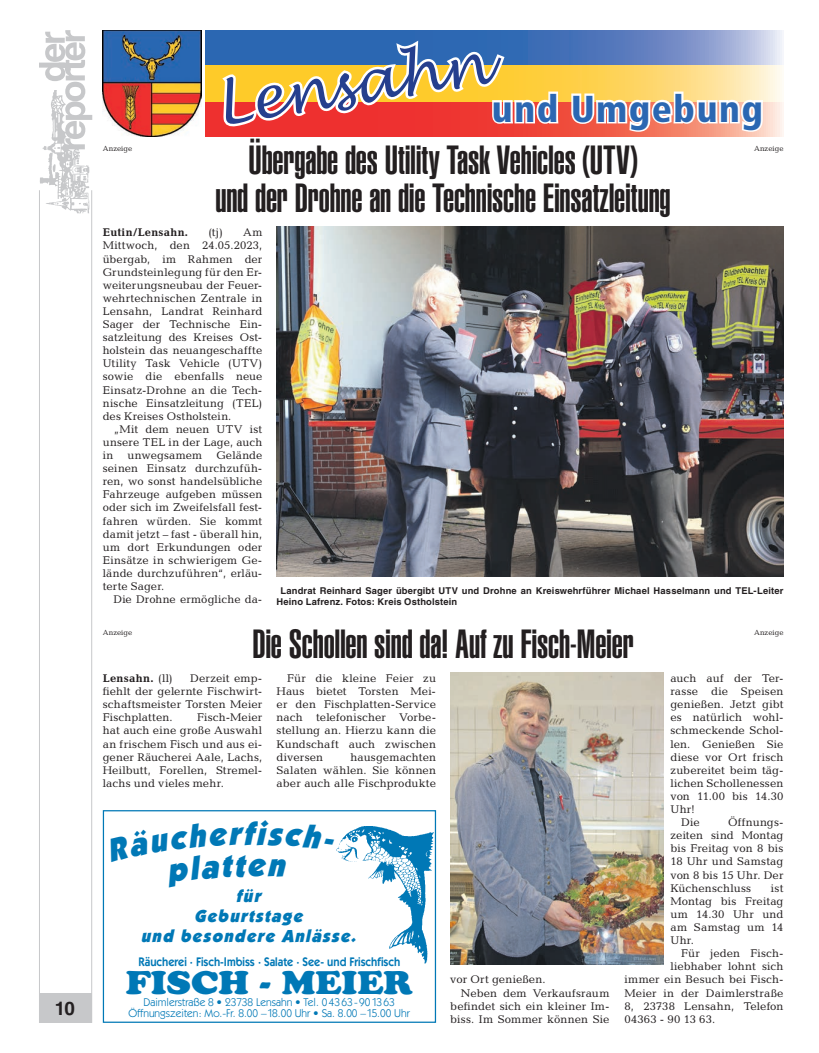
<style>
.page{position:relative;width:819px;height:1053px;background:#fff}
.page>*{position:absolute;margin:0;border:0;box-sizing:border-box;transform-origin:0 0}
.t1{font:italic 57.5px "Lucida Handwriting";color:#253f8e}
.t2{font:40px/37.5px "Helvetica LT Std Ultra Comp";letter-spacing:-.005em;color:#231f20;text-align:center}
.t3{font:900 condensed 37.5px "Frutiger LT Std";letter-spacing:.04em;color:#2b67b2}
.t4{font:32.5px "Cooper Black Std";color:#0078b6;scale:1.11 1}
.t5{font:italic 900 32.5px "ITC Kabel Std";color:#0078b6}
.t6{font:700 18.75px "Helvetica LT Std";color:#231f20}
.t7{font:italic 900 17.5px/20px "ITC Kabel Std";color:#0078b6;text-align:center}
.t8{font:600 12.5px "ITC Kabel Std";color:#0078b6;scale:.89 1}
.t9{font:11.25px/13.1px "Candida Std";letter-spacing:.015em;color:#231f20;text-align:justify}
.t10{font:11.25px/11.2px "ITC Kabel Std";color:#0078b6;text-align:center}
.t11{font:11.25px "Candida Std";letter-spacing:-.005em;color:#231f20}
.t12{font:700 11.25px "Candida Std";letter-spacing:.025em;color:#231f20}
.t13{font:700 9.38px/11.2px "Helvetica LT Std";letter-spacing:.015em;color:#231f20}
.t14{font:7.5px "Candida Std";color:#231f20}
.s1{font-weight:400}
</style>
<div class="page">
<div style="left:39px;top:993px;width:53px;height:29px;background:#c7c8ca"></div>
<hr style="left:91px;top:190px;width:1px;height:832px;background:#c7c8ca">
<hr style="left:39px;top:190px;width:1px;height:832px;background:#c7c8ca">
<img style="left:39px;top:149px;width:51px;height:65px">
<svg style="left:39px;top:30px;width:53px;height:119px"></svg>
<img style="left:336px;top:826px;width:97px;height:138px">
<div style="left:103px;top:810px;width:333px;height:212px;border:1px solid #0078b6"></div>
<img style="left:103px;top:30px;width:98px;height:106px">
<svg style="left:206px;top:101px;width:577px;height:35px;background:#f58a7d"></svg>
<svg style="left:206px;top:30px;width:576px;height:36px;background:#6d8cc3"></svg>
<svg style="left:206px;top:66px;width:576px;height:35px;background:#fedc7f"></svg>
<svg style="left:569px;top:90px;width:196px;height:44px"></svg>
<svg style="left:218px;top:36px;width:342px;height:100px"></svg>
<img style="left:450px;top:672px;width:213px;height:292px">
<img style="left:276px;top:226px;width:507px;height:350px">
<p class="t6" style="left:55px;top:996px;width:22px">10</p>
<p class="t1" style="left:209px;top:71px;width:276px;rotate:-9deg">Lensahn</p>
<p class="t3" style="left:492px;top:86px;width:272px">und Umgebung</p>
<p class="t2" style="left:215px;top:142px;width:457px">Übergabe des Utility Task Vehicles (UTV)<br>und der Drohne an die Technische Einsatzleitung</p>
<p class="t14" style="left:103px;top:144px;width:31px">Anzeige</p>
<p class="t14" style="left:754px;top:144px;width:31px">Anzeige</p>
<p class="t12" style="left:103px;top:226px;width:87px">Eutin/Lensahn.</p>
<p class="t9" style="left:208px;top:226px;width:16px">(tj)</p>
<p class="t9" style="left:243px;top:226px;width:21px">Am</p>
<p class="t9" style="left:103px;top:239px;width:161px">Mittwoch, den 24.05.2023,</p>
<p class="t9" style="left:103px;top:252px;width:161px">übergab, im Rahmen der</p>
<p class="t9" style="left:103px;top:265px;width:161px">Grundsteinlegung für den Er-</p>
<p class="t9" style="left:103px;top:278px;width:161px">weiterungsneubau der Feuer-</p>
<p class="t9" style="left:103px;top:291px;width:161px">wehrtechnischen Zentrale in</p>
<p class="t9" style="left:103px;top:304px;width:161px">Lensahn, Landrat Reinhard</p>
<p class="t9" style="left:103px;top:317px;width:161px">Sager der Technische Ein-</p>
<p class="t9" style="left:103px;top:331px;width:161px">satzleitung des Kreises Ost-</p>
<p class="t9" style="left:103px;top:344px;width:161px">holstein das neuangeschaffte</p>
<p class="t9" style="left:103px;top:357px;width:161px">Utility Task Vehicle (UTV)</p>
<p class="t9" style="left:103px;top:370px;width:161px">sowie die ebenfalls neue</p>
<p class="t9" style="left:103px;top:383px;width:161px">Einsatz-Drohne an die Tech-</p>
<p class="t9" style="left:103px;top:396px;width:161px">nische Einsatzleitung (TEL)</p>
<p class="t9" style="left:103px;top:409px;width:130px">des Kreises Ostholstein.</p>
<p class="t9" style="left:113px;top:422px;width:150px">„Mit dem neuen UTV ist</p>
<p class="t9" style="left:103px;top:435px;width:161px">unsere TEL in der Lage, auch</p>
<p class="t9" style="left:103px;top:448px;width:161px">in unwegsamem Gelände</p>
<p class="t9" style="left:103px;top:462px;width:161px">seinen Einsatz durchzufüh-</p>
<p class="t9" style="left:103px;top:475px;width:161px">ren, wo sonst handelsübliche</p>
<p class="t9" style="left:103px;top:488px;width:161px">Fahrzeuge aufgeben müssen</p>
<p class="t9" style="left:103px;top:501px;width:161px">oder sich im Zweifelsfall fest-</p>
<p class="t9" style="left:103px;top:514px;width:161px">fahren würden. Sie kommt</p>
<p class="t9" style="left:103px;top:527px;width:161px">damit jetzt – fast - überall hin,</p>
<p class="t9" style="left:103px;top:540px;width:161px">um dort Erkundungen oder</p>
<p class="t9" style="left:103px;top:553px;width:161px">Einsätze in schwierigem Ge-</p>
<p class="t9" style="left:103px;top:566px;width:161px">lände durchzuführen“, erläu-</p>
<p class="t9" style="left:103px;top:579px;width:63px">terte Sager.</p>
<p class="t9" style="left:113px;top:592px;width:150px">Die Drohne ermögliche da-</p>
<p class="t13" style="left:276px;top:584px;width:508px;text-indent:4px">Landrat Reinhard Sager übergibt UTV und Drohne an Kreiswehrführer Michael Hasselmann und TEL-Leiter<br>Heino Lafrenz. Fotos: Kreis Ostholstein</p>
<p class="t2" style="left:252px;top:626px;width:383px">Die Schollen sind da! Auf zu Fisch-Meier</p>
<p class="t14" style="left:103px;top:628px;width:31px">Anzeige</p>
<p class="t14" style="left:754px;top:628px;width:31px">Anzeige</p>
<p class="t12" style="left:103px;top:671px;width:71px">Lensahn. <span class="s1">(ll)</span></p>
<p class="t9" style="left:103px;top:671px;width:161px;text-indent:87px">Derzeit emp&shy;fiehlt der gelernte Fischwirt&shy;schaftsmeister Torsten Meier Fischplatten.</p>
<p class="t9" style="left:103px;top:711px;width:161px;text-indent:94px">Fisch-Meier hat auch eine große Auswahl an frischem Fisch und aus ei&shy;gener Räucherei Aale, Lachs, Heilbutt, Forellen, Stremel&shy;lachs und vieles mehr.</p>
<p class="t9" style="left:276px;top:671px;width:161px;text-indent:11px">Für die kleine Feier zu Haus bietet Torsten Mei&shy;er den Fischplatten-Service nach telefonischer Vorbe&shy;stellung an. Hierzu kann die Kundschaft auch zwischen diversen</p>
<p class="t9" style="left:276px;top:750px;width:161px;text-indent:74px">hausgemachten Salaten wählen. Sie können aber auch alle Fischprodukte</p>
<p class="t5" style="left:243px;top:813px;width:20px">f</p>
<p class="t5" style="left:246px;top:844px;width:28px">e</p>
<p class="t7" style="left:141px;top:885px;width:221px">für<br>Geburtstage<br>und besondere Anlässe.</p>
<p class="t8" style="left:139px;top:953px;width:295px">Räucherei · Fisch-Imbiss · Salate · See- und Frischfisch</p>
<p class="t10" style="left:128px;top:996px;width:283px">Daimlerstraße 8 • 23738 Lensahn • Tel. 043 63 - 9013 63<br>Öffnungszeiten: Mo.-Fr. 8.00 – 18.00 Uhr • Sa. 8.00 – 15.00 Uhr</p>
<p class="t4" style="left:126px;top:963px;width:260px">FISCH - MEIER</p>
<p class="t9" style="left:450px;top:973px;width:97px">vor Ort genießen.</p>
<p class="t9" style="left:461px;top:986px;width:150px">Neben dem Verkaufsraum</p>
<p class="t9" style="left:450px;top:999px;width:161px">befindet sich ein kleiner Im-</p>
<p class="t9" style="left:450px;top:1012px;width:160px">biss. Im Sommer können Sie</p>
<p class="t11" style="left:670px;top:671px;width:115px">auch auf der Ter-</p>
<p class="t9" style="left:670px;top:684px;width:115px">rasse die Speisen</p>
<p class="t9" style="left:670px;top:697px;width:115px">genießen. Jetzt gibt</p>
<p class="t9" style="left:670px;top:711px;width:115px">es natürlich wohl-</p>
<p class="t9" style="left:670px;top:724px;width:115px">schmeckende Schol-</p>
<p class="t9" style="left:670px;top:737px;width:115px">len. Genießen Sie</p>
<p class="t9" style="left:670px;top:750px;width:115px">diese vor Ort frisch</p>
<p class="t9" style="left:670px;top:763px;width:115px">zubereitet beim täg-</p>
<p class="t9" style="left:670px;top:776px;width:115px">lichen Schollenessen</p>
<p class="t9" style="left:670px;top:789px;width:115px">von 11.00 bis 14.30</p>
<p class="t9" style="left:670px;top:802px;width:26px">Uhr!</p>
<p class="t9" style="left:681px;top:815px;width:20px">Die</p>
<p class="t9" style="left:670px;top:815px;width:115px;text-indent:58px">Öffnungs&shy;zeiten sind Montag bis Freitag von 8 bis 18 Uhr und Samstag von 8 bis 15 Uhr. Der Küchenschluss</p>
<p class="t9" style="left:770px;top:881px;width:14px">ist</p>
<p class="t9" style="left:670px;top:894px;width:115px">Montag bis Freitag</p>
<p class="t9" style="left:670px;top:907px;width:115px">um 14.30 Uhr und</p>
<p class="t9" style="left:670px;top:920px;width:115px">am Samstag um 14</p>
<p class="t9" style="left:670px;top:933px;width:25px">Uhr.</p>
<p class="t9" style="left:681px;top:946px;width:104px">Für jeden Fisch-</p>
<p class="t11" style="left:670px;top:960px;width:115px">liebhaber lohnt sich</p>
<p class="t9" style="left:624px;top:973px;width:161px">immer ein Besuch bei Fisch-</p>
<p class="t9" style="left:624px;top:986px;width:160px">Meier in der Daimlerstraße</p>
<p class="t9" style="left:624px;top:999px;width:161px">8, 23738 Lensahn, Telefon</p>
<p class="t9" style="left:624px;top:1012px;width:92px">04363 - 90 13 63.</p>
</div>
